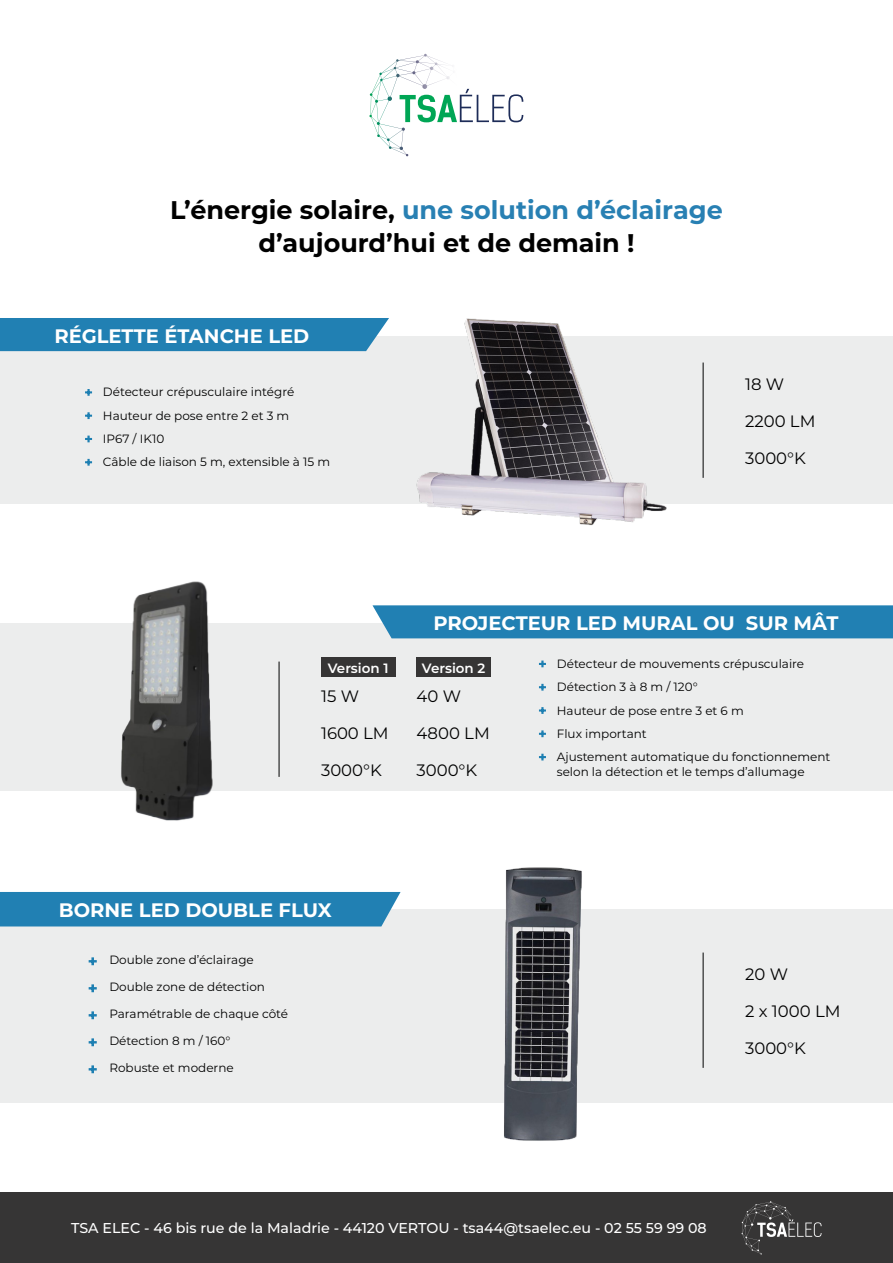
<style>
.page{position:relative;width:893px;height:1263px;background:#fff}
.page>*{position:absolute;margin:0;border:0;box-sizing:border-box;transform-origin:0 0}
.t1{font:700 25.5px/33px "Montserrat";color:#000;text-align:center}
.t2{font:700 19.5px "Montserrat";color:#fff}
.t3{font:16.5px "Montserrat";color:#000}
.t4{font:500 14.25px "Montserrat";color:#fff}
.t5{font:600 13.5px "Montserrat";color:#fff}
.t6{font:12px/23.2px "Montserrat";color:#000}
.s1{color:#2880b3}
</style>
<div class="page">
<div style="left:0;top:1193px;width:893px;height:70px;background:#363535"></div>
<svg style="left:742px;top:1201px;width:79px;height:53px"></svg>
<div style="left:0;top:336px;width:893px;height:168px;background:#eceded"></div>
<div style="left:0;top:318px;width:389px;height:33px;background:#2180b3"></div>
<hr style="left:703px;top:363px;width:1px;height:115px;background:#000101">
<div style="left:0;top:623px;width:893px;height:167px;background:#eceded"></div>
<svg style="left:539px;top:707px;width:7px;height:7px"></svg>
<svg style="left:539px;top:684px;width:7px;height:7px"></svg>
<svg style="left:539px;top:660px;width:7px;height:7px"></svg>
<svg style="left:539px;top:754px;width:7px;height:6px"></svg>
<svg style="left:539px;top:730px;width:7px;height:7px"></svg>
<div style="left:372px;top:605px;width:521px;height:33px;background:#2180b3"></div>
<div style="left:0;top:909px;width:893px;height:194px;background:#eceded"></div>
<svg style="left:89px;top:1011px;width:8px;height:8px"></svg>
<svg style="left:89px;top:984px;width:8px;height:8px"></svg>
<svg style="left:89px;top:957px;width:8px;height:8px"></svg>
<svg style="left:89px;top:1065px;width:8px;height:8px"></svg>
<svg style="left:89px;top:1038px;width:8px;height:8px"></svg>
<div style="left:0;top:892px;width:368px;height:34px;background:#2180b3"></div>
<img style="left:416px;top:318px;width:251px;height:208px">
<img style="left:30px;top:581px;width:294px;height:240px">
<img style="left:368px;top:867px;width:336px;height:274px">
<svg style="left:85px;top:436px;width:7px;height:6px"></svg>
<svg style="left:85px;top:412px;width:7px;height:7px"></svg>
<svg style="left:85px;top:389px;width:7px;height:7px"></svg>
<svg style="left:85px;top:459px;width:7px;height:7px"></svg>
<img style="left:369px;top:54px;width:96px;height:102px">
<svg style="left:400px;top:89px;width:123px;height:33px"></svg>
<div style="left:321px;top:657px;width:74px;height:20px;background:#363535"></div>
<div style="left:416px;top:657px;width:75px;height:20px;background:#363535"></div>
<h1 class="t1" style="left:170px;top:192px;width:554px">L’énergie solaire, <span class="s1">une solution d’éclairage </span>d’aujourd’hui et de demain !</h1>
<h2 class="t2" style="left:54px;top:322px;width:256px">RÉGLETTE ÉTANCHE LED</h2>
<p class="t6" style="left:103px;top:380px;width:229px">Détecteur crépusculaire intégré<br>Hauteur de pose entre 2 et 3 m<br>IP67 / IK10<br>Câble de liaison 5 m, extensible à 15 m</p>
<h3 class="t3" style="left:745px;top:373px;width:41px">18 W</h3>
<h3 class="t3" style="left:745px;top:410px;width:72px">2200 LM</h3>
<h3 class="t3" style="left:745px;top:447px;width:62px">3000°K</h3>
<h2 class="t2" style="left:433px;top:609px;width:407px">PROJECTEUR LED MURAL OU SUR MÂT</h2>
<p class="t5" style="left:328px;top:658px;width:62px">Version 1</p>
<p class="t5" style="left:422px;top:658px;width:65px">Version 2</p>
<h3 class="t3" style="left:321px;top:685px;width:39px">15 W</h3>
<h3 class="t3" style="left:321px;top:722px;width:69px">1600 LM</h3>
<h3 class="t3" style="left:321px;top:759px;width:62px">3000°K</h3>
<h3 class="t3" style="left:416px;top:685px;width:46px">40 W</h3>
<h3 class="t3" style="left:416px;top:722px;width:75px">4800 LM</h3>
<h3 class="t3" style="left:416px;top:759px;width:62px">3000°K</h3>
<h2 class="t2" style="left:59px;top:896px;width:274px">BORNE LED DOUBLE FLUX</h2>
<p class="t6" style="left:109px;top:948px;width:146px">Double zone d’éclairage</p>
<p class="t6" style="left:109px;top:975px;width:157px">Double zone de détection</p>
<p class="t6" style="left:109px;top:1002px;width:180px">Paramétrable de chaque côté</p>
<p class="t6" style="left:109px;top:1029px;width:123px">Détection 8 m / 160°</p>
<p class="t6" style="left:109px;top:1056px;width:126px">Robuste et moderne</p>
<p class="t6" style="left:557px;top:652px;width:275px">Détecteur de mouvements crépusculaire<br>Détection 3 à 8 m / 120°<br>Hauteur de pose entre 3 et 6 m<br>Flux important<br>Ajustement automatique du fonctionnement</p>
<p class="t6" style="left:557px;top:759px;width:249px">selon la détection et le temps d’allumage</p>
<h3 class="t3" style="left:745px;top:963px;width:44px">20 W</h3>
<h3 class="t3" style="left:745px;top:1000px;width:97px">2 x 1000 LM</h3>
<h3 class="t3" style="left:745px;top:1037px;width:62px">3000°K</h3>
<p class="t4" style="left:71px;top:1218px;width:637px">TSA ELEC - 46 bis rue de la Maladrie - 44120 VERTOU - tsa44@tsaelec.eu - 02 55 59 99 08</p>
</div>
